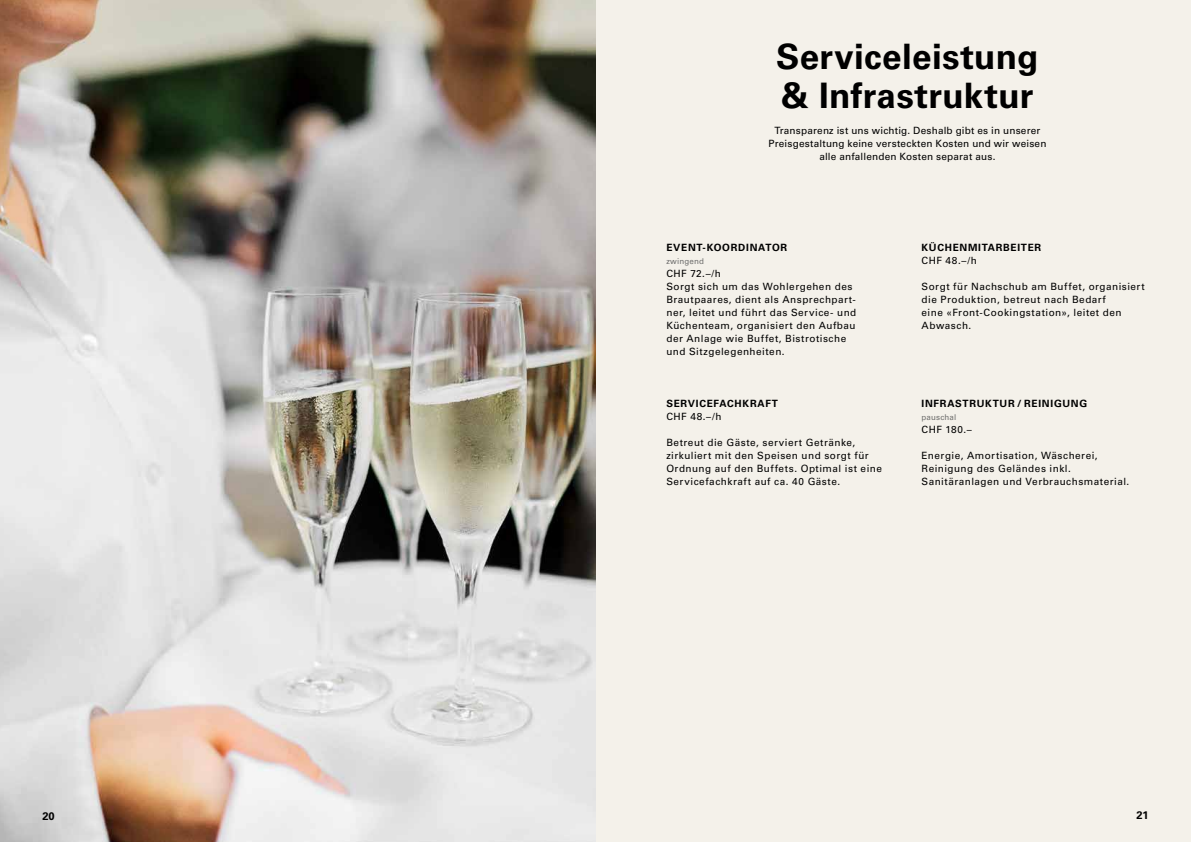
<style>
.page{position:relative;width:1191px;height:842px;background:#f4f1ea}
.page>*{position:absolute;margin:0;border:0;box-sizing:border-box;transform-origin:0 0}
.t1{font:700 35px/39px "Univers LT Std";letter-spacing:.01em;color:#000}
.t2{font:700 11px "Univers LT Std";color:#000}
.t3{font:10px/13px "Univers LT Std";letter-spacing:.045em;color:#000}
.t4{font:10px/13px "Univers LT Std";letter-spacing:.02em;color:#000;text-align:center}
.t5{font:700 10px "Univers LT Std";letter-spacing:.07em;color:#000}
.t6{font:8px "Univers LT Std";letter-spacing:.02em;color:#6f6f6e}
</style>
<div class="page">
<img style="left:0;top:0;width:595px;height:842px">
<h1 class="t1" style="left:776px;top:37px;width:264px">Serviceleistung &amp; Infrastruktur</h1>
<p class="t4" style="left:768px;top:124px;width:279px">Transparenz ist uns wichtig. Deshalb gibt es in unserer<br>Preisgestaltung keine versteckten Kosten und wir weisen alle anfallenden Kosten separat aus.</p>
<p class="t5" style="left:666px;top:241px;width:122px">EVENT-KOORDINATOR</p>
<p class="t6" style="left:666px;top:256px;width:39px">zwingend</p>
<p class="t3" style="left:666px;top:267px;width:191px">CHF 72.–/h<br>Sorgt sich um das Wohlergehen des<br>Brautpaares, dient als Ansprechpart&shy;ner, leitet und führt das Service- und<br>Küchenteam, organisiert den Aufbau der Anlage wie Buffet, Bistrotische und Sitzgelegenheiten.</p>
<p class="t5" style="left:666px;top:397px;width:113px">SERVICEFACHKRAFT</p>
<p class="t3" style="left:666px;top:410px;width:57px">CHF 48.–/h</p>
<p class="t3" style="left:666px;top:436px;width:217px">Betreut die Gäste, serviert Getränke, zirkuliert mit den Speisen und sorgt für Ordnung auf den Buffets. Optimal ist eine Servicefachkraft auf ca. 40 Gäste.</p>
<p class="t5" style="left:921px;top:241px;width:121px">KÜCHENMITARBEITER</p>
<p class="t3" style="left:921px;top:254px;width:57px">CHF 48.–/h</p>
<p class="t3" style="left:921px;top:280px;width:225px">Sorgt für Nachschub am Buffet, organisiert die Produktion, betreut nach Bedarf<br>eine «Front-Cookingstation», leitet den Abwasch.</p>
<p class="t5" style="left:921px;top:397px;width:167px">INFRASTRUKTUR / REINIGUNG</p>
<p class="t6" style="left:921px;top:412px;width:36px">pauschal</p>
<p class="t3" style="left:921px;top:423px;width:52px">CHF 180.–</p>
<p class="t3" style="left:921px;top:449px;width:209px">Energie, Amortisation, Wäscherei,<br>Reinigung des Geländes inkl.<br>Sanitäranlagen und Verbrauchsmaterial.</p>
<p class="t2" style="left:43px;top:810px;width:14px">20</p>
<p class="t2" style="left:1136px;top:808px;width:13px">21</p>
</div>
